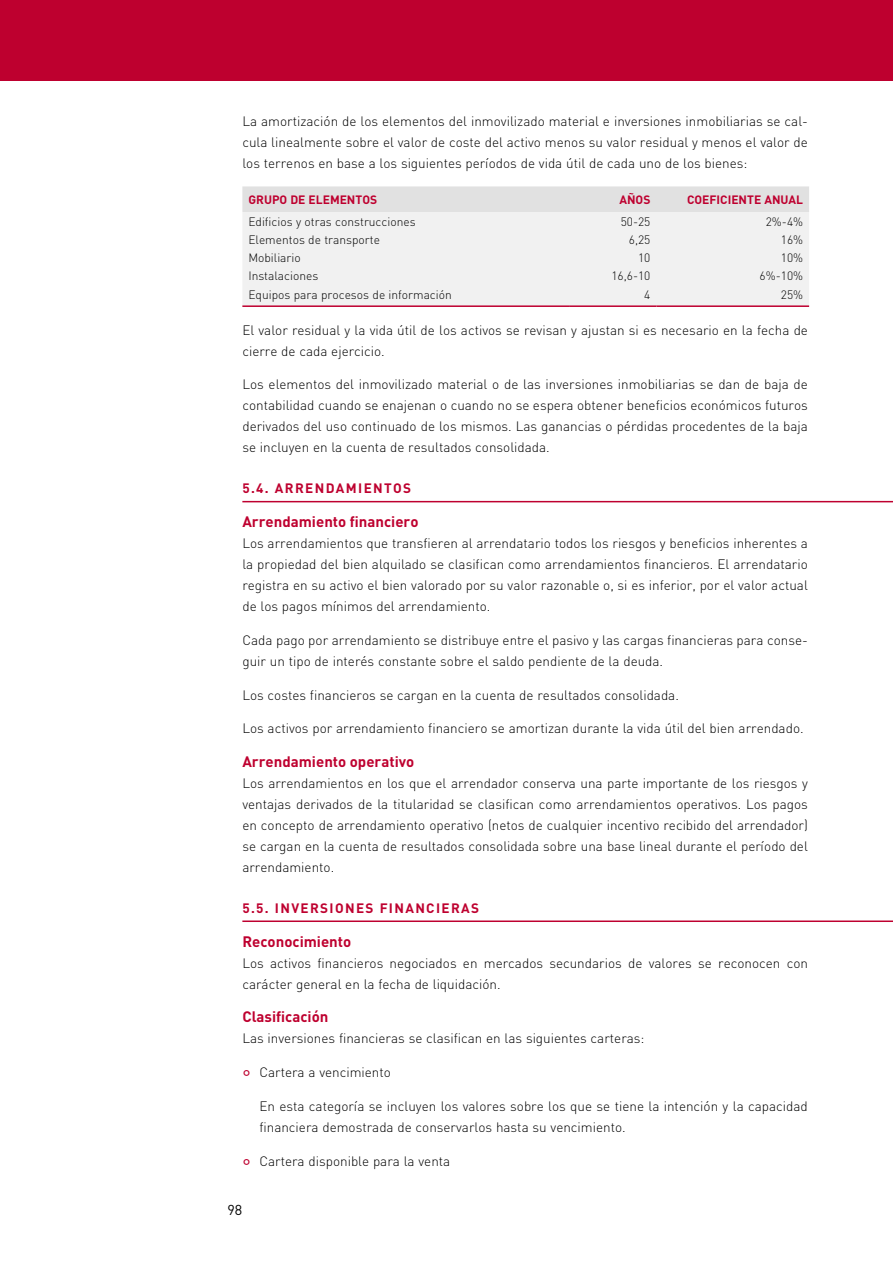
<style>
.page{position:relative;width:893px;height:1263px;background:#fff}
.page>*{position:absolute;margin:0;border:0;box-sizing:border-box;transform-origin:0 0}
.t1{font:700 15px "DIN";color:#be002f}
.t2{font:14.25px "DIN";color:#000}
.t3{font:300 13.5px/21px "DIN";color:#000;text-align:justify}
.t4{font:700 13.5px "DIN";letter-spacing:.1em;color:#be002f}
.t5{font:300 12px "DIN";color:#000}
.t6{font:700 12px "DIN";color:#be002f}
.s1{font-weight:400;font-size:18px;color:#be002f}
</style>
<div class="page">
<div style="left:0;top:0;width:893px;height:81px;background:#be002f"></div>
<hr style="left:242px;top:501px;width:651px;height:1px;background:#be002f">
<hr style="left:242px;top:920px;width:651px;height:2px;background:#be002f">
<div style="left:242px;top:186px;width:567px;height:26px;background:#e1e1e1"></div>
<div style="left:243px;top:212px;width:566px;height:93px;background:#f1f1f1"></div>
<hr style="left:242px;top:305px;width:327px;height:2px;background:#be002f">
<hr style="left:569px;top:305px;width:87px;height:2px;background:#be002f">
<hr style="left:656px;top:305px;width:153px;height:2px;background:#be002f">
<p class="t3" style="left:242px;top:110px;width:567px">La amortización de los elementos del inmovilizado material e inversiones inmobiliarias se cal&shy;cula linealmente sobre el valor de coste del activo menos su valor residual y menos el valor de los terrenos en base a los siguientes períodos de vida útil de cada uno de los bienes:</p>
<p class="t6" style="left:248px;top:192px;width:130px">GRUPO DE ELEMENTOS</p>
<p class="t6" style="left:619px;top:192px;width:33px">AÑOS</p>
<p class="t6" style="left:687px;top:192px;width:117px">COEFICIENTE ANUAL</p>
<p class="t5" style="left:248px;top:214px;width:169px">Edificios y otras construcciones</p>
<p class="t5" style="left:621px;top:214px;width:31px">50-25</p>
<p class="t5" style="left:766px;top:214px;width:39px">2%-4%</p>
<p class="t5" style="left:248px;top:232px;width:133px">Elementos de transporte</p>
<p class="t5" style="left:629px;top:232px;width:23px">6,25</p>
<p class="t5" style="left:781px;top:232px;width:24px">16%</p>
<p class="t5" style="left:248px;top:250px;width:54px">Mobiliario</p>
<p class="t5" style="left:638px;top:250px;width:14px">10</p>
<p class="t5" style="left:781px;top:250px;width:24px">10%</p>
<p class="t5" style="left:248px;top:269px;width:71px">Instalaciones</p>
<p class="t5" style="left:611px;top:269px;width:41px">16,6-10</p>
<p class="t5" style="left:760px;top:269px;width:45px">6%-10%</p>
<p class="t5" style="left:248px;top:287px;width:205px">Equipos para procesos de información</p>
<p class="t5" style="left:644px;top:287px;width:8px">4</p>
<p class="t5" style="left:781px;top:287px;width:24px">25%</p>
<p class="t3" style="left:242px;top:319px;width:567px">El valor residual y la vida útil de los activos se revisan y ajustan si es necesario en la fecha de cierre de cada ejercicio.</p>
<p class="t3" style="left:242px;top:374px;width:567px">Los elementos del inmovilizado material o de las inversiones inmobiliarias se dan de baja de contabilidad cuando se enajenan o cuando no se espera obtener beneficios económicos futuros derivados del uso continuado de los mismos. Las ganancias o pérdidas procedentes de la baja se incluyen en la cuenta de resultados consolidada.</p>
<p class="t4" style="left:242px;top:479px;width:170px">5.4. ARRENDAMIENTOS</p>
<p class="t1" style="left:242px;top:512px;width:178px">Arrendamiento financiero</p>
<p class="t3" style="left:242px;top:532px;width:567px">Los arrendamientos que transfieren al arrendatario todos los riesgos y beneficios inherentes a la propiedad del bien alquilado se clasifican como arrendamientos financieros. El arrendatario registra en su activo el bien valorado por su valor razonable o, si es inferior, por el valor actual de los pagos mínimos del arrendamiento.</p>
<p class="t3" style="left:242px;top:629px;width:567px">Cada pago por arrendamiento se distribuye entre el pasivo y las cargas financieras para conse&shy;guir un tipo de interés constante sobre el saldo pendiente de la deuda.</p>
<p class="t3" style="left:242px;top:684px;width:438px">Los costes financieros se cargan en la cuenta de resultados consolidada.</p>
<p class="t3" style="left:242px;top:718px;width:563px">Los activos por arrendamiento financiero se amortizan durante la vida útil del bien arrendado.</p>
<p class="t1" style="left:242px;top:752px;width:173px">Arrendamiento operativo</p>
<p class="t3" style="left:242px;top:772px;width:567px">Los arrendamientos en los que el arrendador conserva una parte importante de los riesgos y ventajas derivados de la titularidad se clasifican como arrendamientos operativos. Los pagos en concepto de arrendamiento operativo (netos de cualquier incentivo recibido del arrendador) se cargan en la cuenta de resultados consolidada sobre una base lineal durante el período del arrendamiento.</p>
<p class="t4" style="left:242px;top:899px;width:238px">5.5. INVERSIONES FINANCIERAS</p>
<p class="t1" style="left:242px;top:931px;width:110px">Reconocimiento</p>
<p class="t3" style="left:242px;top:952px;width:567px">Los activos financieros negociados en mercados secundarios de valores se reconocen con carácter general en la fecha de liquidación.</p>
<p class="t1" style="left:242px;top:1007px;width:88px">Clasificación</p>
<p class="t3" style="left:242px;top:1028px;width:404px">Las inversiones financieras se clasifican en las siguientes carteras:</p>
<p class="t3" style="left:242px;top:1062px;width:150px"><span class="s1">°</span> Cartera a vencimiento</p>
<p class="t3" style="left:259px;top:1095px;width:550px">En esta categoría se incluyen los valores sobre los que se tiene la intención y la capacidad financiera demostrada de conservarlos hasta su vencimiento.</p>
<p class="t3" style="left:242px;top:1150px;width:209px"><span class="s1">°</span> Cartera disponible para la venta</p>
<p class="t2" style="left:227px;top:1201px;width:16px">98</p>
</div>
